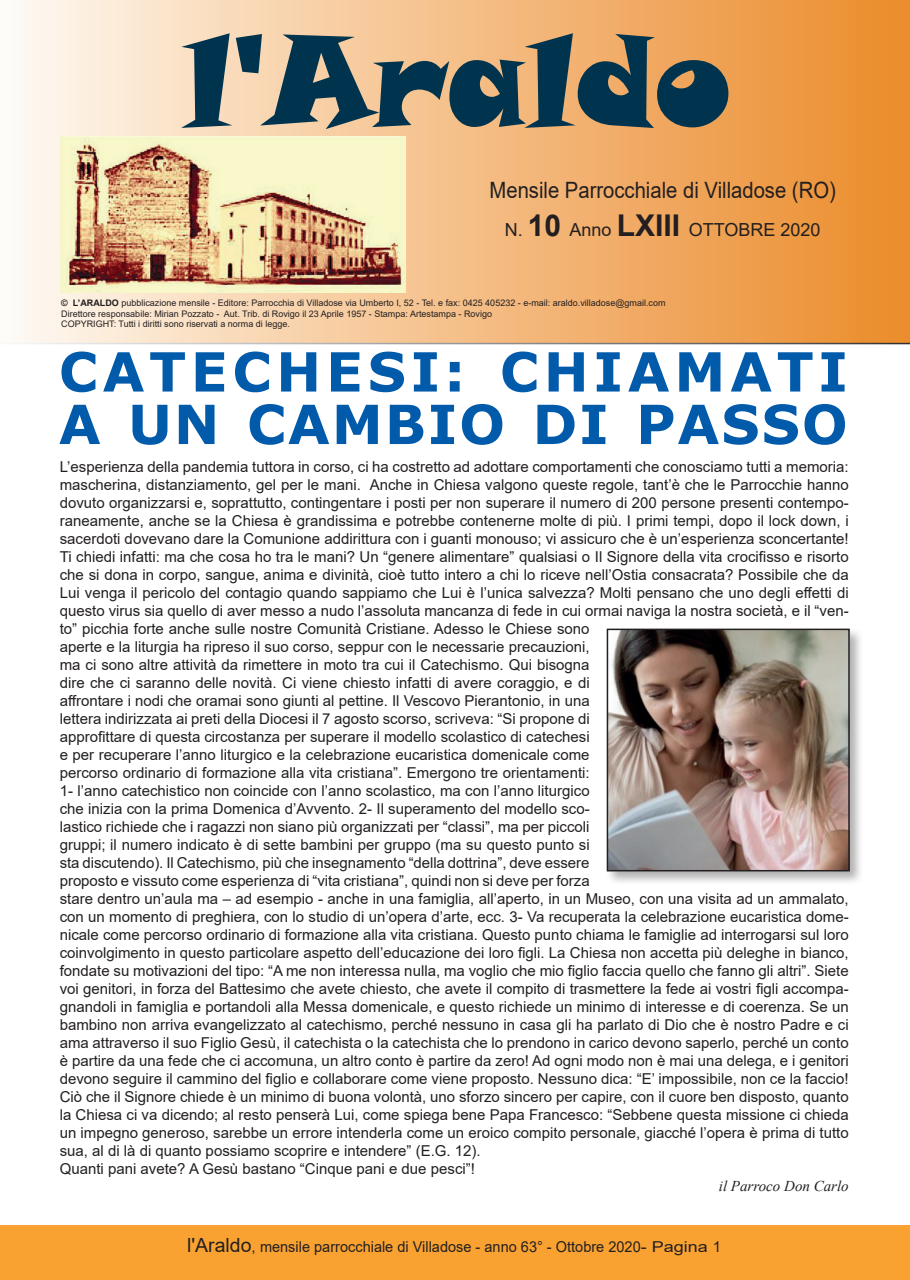
<style>
.page{position:relative;width:910px;height:1280px;background:#fff}
.page>*{position:absolute;margin:0;border:0;box-sizing:border-box;transform-origin:0 0}
.t1{font:126px "Snap ITC";color:#00344e}
.t2{font:700 54px/52.5px "Verdana";letter-spacing:.085em;color:#015aaa}
.t3{font:22.5px "Arial";color:#231f20;scale:.9 1}
.t4{font:18px "Arial";color:#231f20}
.t5{font:15px/18px "Arial";color:#231f20}
.t6{font:italic 15px "Times New Roman";color:#231f20}
.t7{font:9px/10.8px "Arial";color:#231f20}
.s1{font-weight:700;font-size:30px}
.s2{font-weight:700}
.s3{font-size:19.5px}
</style>
<div class="page">
<div style="left:0;top:1225px;width:910px;height:55px;background:#f9a232"></div>
<svg style="left:13px;top:0;width:897px;height:344px;background:#f3ba80"></svg>
<img style="left:60px;top:137px;width:345px;height:155px">
<div style="left:605px;top:627px;width:259px;height:259px;background:#231f20;opacity:.35"></div>
<img style="left:610px;top:632px;width:237px;height:236px">
<div style="left:607px;top:629px;width:243px;height:242px;border:2px solid #231f20"></div>
<h1 class="t1" style="left:184px;top:-3px;width:549px">l'Araldo</h1>
<h3 class="t3" style="left:490px;top:174px;width:386px">Mensile Parrocchiale di Villadose (RO)</h3>
<p class="t4" style="left:505px;top:217px;width:317px">N. <span class="s1">10</span> Anno <span class="s1">LXIII</span> OTTOBRE 2020</p>
<p class="t7" style="left:61px;top:297px;width:606px"><span class="s2">© L’ARALDO</span> pubblicazione mensile - Editore: Parrocchia di Villadose via Umberto I, 52 - Tel. e fax: 0425 405232 - e-mail: araldo.villadose@gmail.com<br>Direttore responsabile: Mirian Pozzato - Aut. Trib. di Rovigo il 23 Aprile 1957 - Stampa: Artestampa - Rovigo<br>COPYRIGHT: Tutti i diritti sono riservati a norma di legge.</p>
<h2 class="t2" style="left:59px;top:344px;width:790px">CATECHESI: CHIAMATI<br>A UN CAMBIO DI PASSO</h2>
<p class="t5" style="left:60px;top:458px;width:791px">L’esperienza della pandemia tuttora in corso, ci ha costretto ad adottare comportamenti che conosciamo tutti a memoria: mascherina, distanziamento, gel per le mani. Anche in Chiesa valgono queste regole, tant’è che le Parrocchie hanno dovuto organizzarsi e, soprattutto, contingentare i posti per non superare il numero di 200 persone presenti contempo&shy;raneamente, anche se la Chiesa è grandissima e potrebbe contenerne molte di più. I primi tempi, dopo il lock down, i sacerdoti dovevano dare la Comunione addirittura con i guanti monouso; vi assicuro che è un’esperienza sconcertante!<br>Ti chiedi infatti: ma che cosa ho tra le mani? Un “genere alimentare” qualsiasi o Il Signore della vita crocifisso e risorto che si dona in corpo, sangue, anima e divinità, cioè tutto intero a chi lo riceve nell’Ostia consacrata? Possibile che da Lui venga il pericolo del contagio quando sappiamo che Lui è l’unica salvezza? Molti pensano che uno degli effetti di questo virus sia quello di aver messo a nudo l’assoluta mancanza di fede in cui ormai naviga la nostra società, e il “ven&shy;to” picchia forte anche sulle nostre Comunità Cristiane. Adesso le Chiese sono<br>aperte e la liturgia ha ripreso il suo corso, seppur con le necessarie precauzioni,<br>ma ci sono altre attività da rimettere in moto tra cui il Catechismo. Qui bisogna<br>dire che ci saranno delle novità. Ci viene chiesto infatti di avere coraggio, e di<br>affrontare i nodi che oramai sono giunti al pettine. Il Vescovo Pierantonio, in una<br>lettera indirizzata ai preti della Diocesi il 7 agosto scorso, scriveva: “Si propone di<br>approfittare di questa circostanza per superare il modello scolastico di catechesi<br>e per recuperare l’anno liturgico e la celebrazione eucaristica domenicale come<br>percorso ordinario di formazione alla vita cristiana”. Emergono tre orientamenti:<br>1- l’anno catechistico non coincide con l’anno scolastico, ma con l’anno liturgico<br>che inizia con la prima Domenica d’Avvento. 2- Il superamento del modello sco-<br>lastico richiede che i ragazzi non siano più organizzati per “classi”, ma per piccoli<br>gruppi; il numero indicato è di sette bambini per gruppo (ma su questo punto si<br>sta discutendo). Il Catechismo, più che insegnamento “della dottrina”, deve essere<br>proposto e vissuto come esperienza di “vita cristiana”, quindi non si deve per forza<br>stare dentro un’aula ma – ad esempio - anche in una famiglia, all’aperto, in un Museo, con una visita ad un ammalato, con un momento di preghiera, con lo studio di un’opera d’arte, ecc. 3- Va recuperata la celebrazione eucaristica dome&shy;nicale come percorso ordinario di formazione alla vita cristiana. Questo punto chiama le famiglie ad interrogarsi sul loro coinvolgimento in questo particolare aspetto dell’educazione dei loro figli. La Chiesa non accetta più deleghe in bianco, fondate su motivazioni del tipo: “A me non interessa nulla, ma voglio che mio figlio faccia quello che fanno gli altri”. Siete voi genitori, in forza del Battesimo che avete chiesto, che avete il compito di trasmettere la fede ai vostri figli accompa&shy;gnandoli in famiglia e portandoli alla Messa domenicale, e questo richiede un minimo di interesse e di coerenza. Se un bambino non arriva evangelizzato al catechismo, perché nessuno in casa gli ha parlato di Dio che è nostro Padre e ci ama attraverso il suo Figlio Gesù, il catechista o la catechista che lo prendono in carico devono saperlo, perché un conto è partire da una fede che ci accomuna, un altro conto è partire da zero! Ad ogni modo non è mai una delega, e i genitori devono seguire il cammino del figlio e collaborare come viene proposto. Nessuno dica: “E’ impossibile, non ce la faccio!<br>Ciò che il Signore chiede è un minimo di buona volontà, uno sforzo sincero per capire, con il cuore ben disposto, quanto la Chiesa ci va dicendo; al resto penserà Lui, come spiega bene Papa Francesco: “Sebbene questa missione ci chieda un impegno generoso, sarebbe un errore intenderla come un eroico compito personale, giacché l’opera è prima di tutto sua, al di là di quanto possiamo scoprire e intendere” (E.G. 12).<br>Quanti pani avete? A Gesù bastano “Cinque pani e due pesci”!</p>
<p class="t6" style="left:719px;top:1175px;width:131px">il Parroco Don Carlo</p>
<p class="t5" style="left:187px;top:1237px;width:535px"><span class="s3">l'Araldo</span>, mensile parrocchiale di Villadose - anno 63° - Ottobre 2020- Pagina 1</p>
</div>
